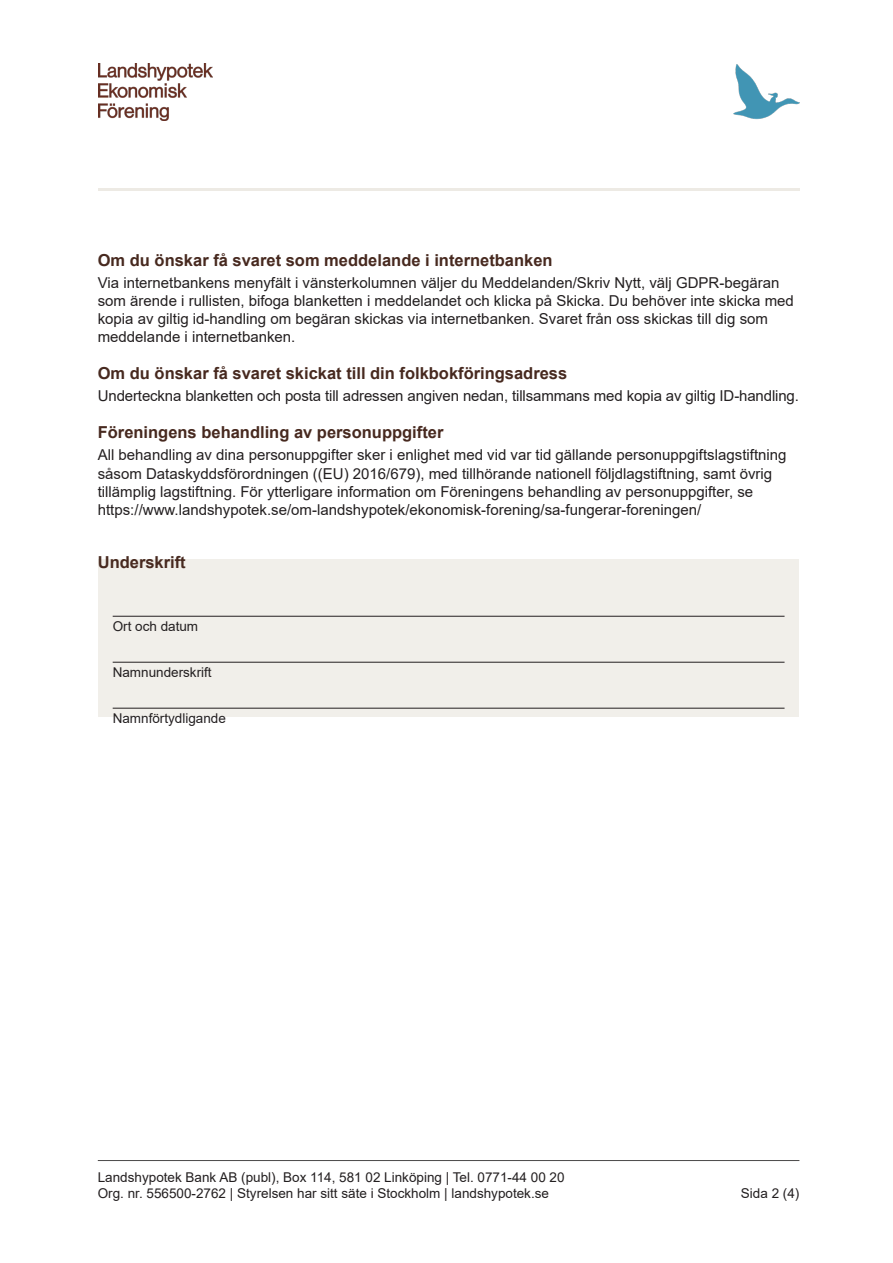
<style>
.page{position:relative;width:893px;height:1263px;background:#fff}
.page>*{position:absolute;margin:0;border:0;box-sizing:border-box;transform-origin:0 0}
.Mellanrubrik{font:700 16.5px "Arial";color:#47291f}
.Brödtext{font:15px/18px "Arial";color:#231f20}
.Text_under_linje{font:13.5px/16.5px "Arial";color:#231f20}
</style>
<div class="page">
<hr style="left:98px;top:1160px;width:701px;height:1px;background:#4a4848">
<div style="left:98px;top:559px;width:701px;height:157px;background:#edeae4"></div>
<hr style="left:113px;top:616px;width:671px;height:1px;background:#231f20">
<hr style="left:113px;top:662px;width:671px;height:1px;background:#231f20">
<hr style="left:113px;top:708px;width:671px;height:1px;background:#231f20">
<hr style="left:98px;top:188px;width:701px;height:3px;background:#edeae4">
<img style="left:733px;top:64px;width:66px;height:56px">
<img style="left:98px;top:64px;width:115px;height:57px">
<p class="Mellanrubrik" style="left:98px;top:249px;width:456px">Om du önskar få svaret som meddelande i internetbanken</p>
<p class="Brödtext" style="left:98px;top:274px;width:698px">Via internetbankens menyfält i vänsterkolumnen väljer du Meddelanden/Skriv Nytt, välj GDPR-begäran som ärende i rullisten, bifoga blanketten i meddelandet och klicka på Skicka. Du behöver inte skicka med kopia av giltig id-handling om begäran skickas via internetbanken. Svaret från oss skickas till dig som meddelande i internetbanken.</p>
<p class="Mellanrubrik" style="left:98px;top:362px;width:471px">Om du önskar få svaret skickat till din folkbokföringsadress</p>
<p class="Brödtext" style="left:98px;top:387px;width:703px">Underteckna blanketten och posta till adressen angiven nedan, tillsammans med kopia av giltig ID-handling.</p>
<p class="Mellanrubrik" style="left:98px;top:421px;width:347px">Föreningens behandling av personuppgifter</p>
<p class="Brödtext" style="left:98px;top:446px;width:690px">All behandling av dina personuppgifter sker i enlighet med vid var tid gällande personuppgiftslagstiftning såsom Dataskyddsförordningen ((EU) 2016/679), med tillhörande nationell följdlagstiftning, samt övrig tillämplig lagstiftning. För ytterligare information om Föreningens behandling av personuppgifter, se</p>
<p class="Brödtext" style="left:98px;top:500px;width:605px">https://www.landshypotek.se/om-landshypotek/ekonomisk-forening/sa-fungerar-foreningen/</p>
<p class="Mellanrubrik" style="left:98px;top:551px;width:90px">Underskrift</p>
<p class="Text_under_linje" style="left:113px;top:618px;width:87px">Ort och datum</p>
<p class="Text_under_linje" style="left:113px;top:664px;width:101px">Namnunderskrift</p>
<p class="Text_under_linje" style="left:113px;top:710px;width:115px">Namnförtydligande</p>
<p class="Text_under_linje" style="left:98px;top:1168px;width:468px">Landshypotek Bank AB (publ), Box 114, 581 02 Linköping | Tel. 0771-44 00 20<br>Org. nr. 556500-2762 | Styrelsen har sitt säte i Stockholm | landshypotek.se</p>
<p class="Text_under_linje" style="left:741px;top:1185px;width:60px">Sida 2 (4)</p>
</div>
